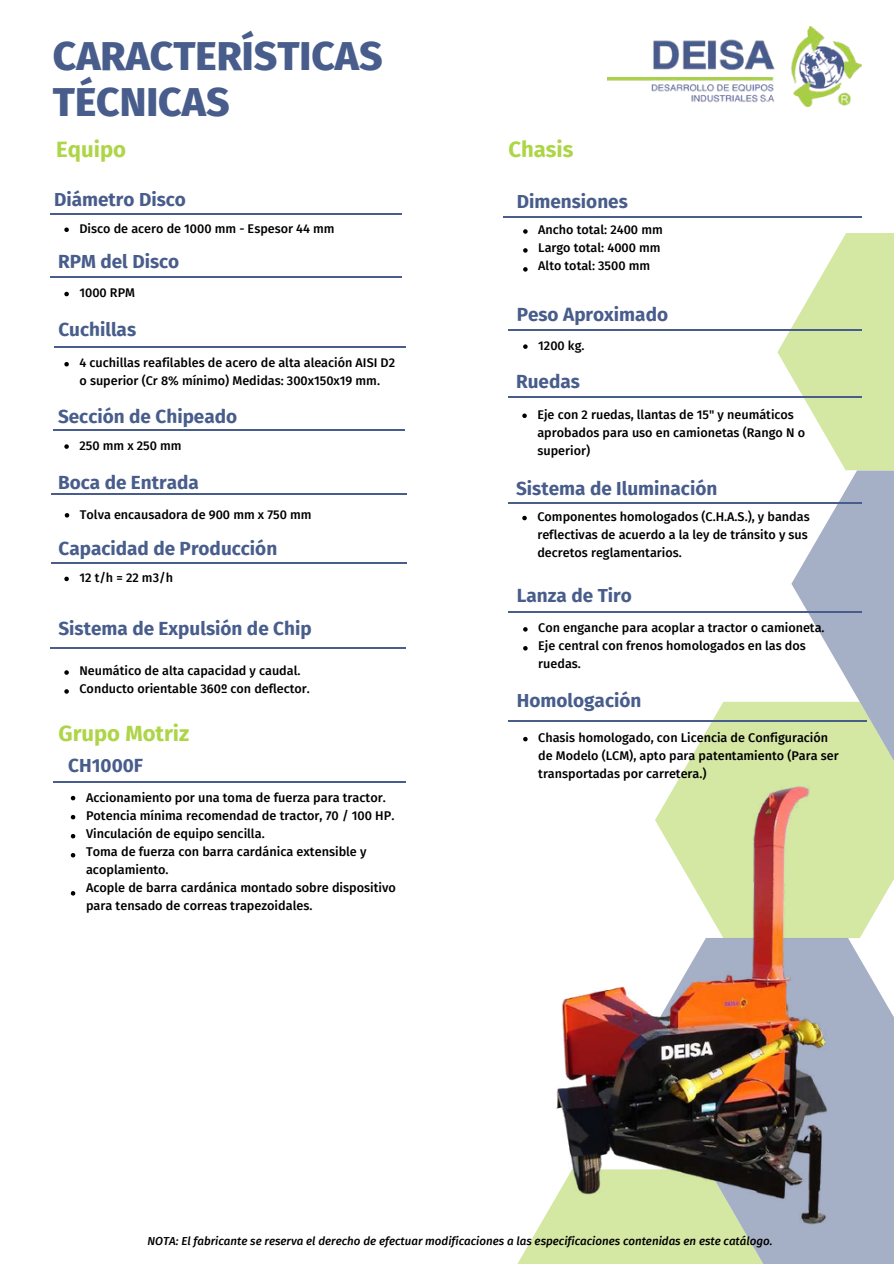
<style>
.page{position:relative;width:894px;height:1264px;background:#fff}
.page>*{position:absolute;margin:0;border:0;box-sizing:border-box;transform-origin:0 0}
.t1{font:800 40.5px/46.2px "Fira Sans";color:#485d8b}
.t2{font:700 22.05px "Fira Sans";color:#add547}
.t3{font:700 18.9px "Fira Sans";color:#485d8b}
.t4{font:500 12.75px/18px "Fira Sans";color:#000}
.t5{font:500 12.6px/18px "Fira Sans";color:#000}
.t6{font:italic 500 11.55px "Fira Sans";color:#000}
</style>
<div class="page">
<hr style="left:50px;top:213px;width:351px;height:1px;background:#485d8b">
<hr style="left:50px;top:276px;width:351px;height:2px;background:#485d8b">
<svg style="left:654px;top:701px;width:239px;height:226px;fill:#d4e7a3"></svg>
<svg style="left:777px;top:233px;width:116px;height:529px"></svg>
<svg style="left:518px;top:1237px;width:122px;height:26px"></svg>
<svg style="left:640px;top:969px;width:253px;height:294px;fill:#a5afc6"></svg>
<img style="left:607px;top:27px;width:254px;height:80px">
<hr style="left:50px;top:647px;width:355px;height:1px;background:#485d8b">
<hr style="left:51px;top:493px;width:355px;height:1px;background:#485d8b">
<hr style="left:51px;top:562px;width:355px;height:1px;background:#485d8b">
<hr style="left:53px;top:429px;width:351px;height:2px;background:#485d8b">
<hr style="left:53px;top:780px;width:353px;height:2px;background:#485d8b">
<hr style="left:54px;top:346px;width:351px;height:2px;background:#485d8b">
<svg style="left:64px;top:227px;width:5px;height:5px"></svg>
<svg style="left:64px;top:292px;width:5px;height:4px"></svg>
<svg style="left:64px;top:362px;width:5px;height:4px"></svg>
<svg style="left:64px;top:444px;width:5px;height:5px"></svg>
<svg style="left:64px;top:576px;width:5px;height:5px"></svg>
<svg style="left:64px;top:670px;width:5px;height:4px"></svg>
<svg style="left:64px;top:689px;width:5px;height:4px"></svg>
<svg style="left:65px;top:513px;width:4px;height:4px"></svg>
<svg style="left:71px;top:795px;width:4px;height:5px"></svg>
<svg style="left:71px;top:815px;width:4px;height:4px"></svg>
<svg style="left:71px;top:834px;width:4px;height:4px"></svg>
<svg style="left:71px;top:853px;width:4px;height:4px"></svg>
<svg style="left:71px;top:891px;width:4px;height:4px"></svg>
<hr style="left:503px;top:216px;width:358px;height:2px;background:#485d8b">
<hr style="left:507px;top:396px;width:354px;height:1px;background:#485d8b">
<hr style="left:507px;top:611px;width:354px;height:2px;background:#485d8b">
<hr style="left:508px;top:719px;width:358px;height:2px;background:#485d8b">
<hr style="left:508px;top:329px;width:353px;height:1px;background:#485d8b">
<hr style="left:508px;top:502px;width:353px;height:1px;background:#485d8b">
<svg style="left:522px;top:413px;width:4px;height:5px"></svg>
<svg style="left:522px;top:516px;width:4px;height:4px"></svg>
<svg style="left:523px;top:229px;width:4px;height:5px"></svg>
<svg style="left:523px;top:248px;width:4px;height:5px"></svg>
<svg style="left:523px;top:267px;width:4px;height:4px"></svg>
<svg style="left:523px;top:344px;width:4px;height:5px"></svg>
<svg style="left:523px;top:627px;width:4px;height:4px"></svg>
<svg style="left:523px;top:646px;width:4px;height:4px"></svg>
<svg style="left:523px;top:737px;width:4px;height:4px"></svg>
<img style="left:533px;top:762px;width:333px;height:482px">
<p class="t1" style="left:53px;top:33px;width:331px">CARACTERÍSTICAS<br>TÉCNICAS</p>
<p class="t2" style="left:56px;top:136px;width:71px">Equipo</p>
<p class="t2" style="left:508px;top:136px;width:67px">Chasis</p>
<p class="t3" style="left:54px;top:188px;width:133px">Diámetro Disco</p>
<p class="t5" style="left:79px;top:220px;width:257px">Disco de acero de 1000 mm - Espesor 44 mm</p>
<p class="t3" style="left:58px;top:250px;width:123px">RPM del Disco</p>
<p class="t5" style="left:79px;top:284px;width:57px">1000 RPM</p>
<p class="t3" style="left:58px;top:318px;width:79px">Cuchillas</p>
<p class="t5" style="left:79px;top:354px;width:317px">4 cuchillas reafilables de acero de alta aleación AISI D2 o superior (Cr 8% mínimo) Medidas: 300x150x19 mm.</p>
<p class="t3" style="left:58px;top:405px;width:181px">Sección de Chipeado</p>
<p class="t5" style="left:79px;top:437px;width:104px">250 mm x 250 mm</p>
<p class="t3" style="left:58px;top:471px;width:142px">Boca de Entrada</p>
<p class="t5" style="left:80px;top:505px;width:233px">Tolva encausadora de 900 mm x 750 mm</p>
<p class="t3" style="left:58px;top:537px;width:220px">Capacidad de Producción</p>
<p class="t5" style="left:79px;top:569px;width:95px">12 t/h = 22 m3/h</p>
<p class="t3" style="left:58px;top:617px;width:255px">Sistema de Expulsión de Chip</p>
<p class="t5" style="left:79px;top:662px;width:232px">Neumático de alta capacidad y caudal.<br>Conducto orientable 360º con deflector.</p>
<p class="t2" style="left:58px;top:720px;width:132px">Grupo Motriz</p>
<p class="t3" style="left:68px;top:754px;width:76px">CH1000F</p>
<p class="t4" style="left:86px;top:788px;width:310px">Accionamiento por una toma de fuerza para tractor.<br>Potencia mínima recomendad de tractor, 70 / 100 HP.<br>Vinculación de equipo sencilla.</p>
<p class="t4" style="left:86px;top:842px;width:282px">Toma de fuerza con barra cardánica extensible y acoplamiento.</p>
<p class="t4" style="left:86px;top:878px;width:311px">Acople de barra cardánica montado sobre dispositivo para tensado de correas trapezoidales.</p>
<p class="t3" style="left:516px;top:191px;width:112px">Dimensiones</p>
<p class="t5" style="left:538px;top:221px;width:126px">Ancho total: 2400 mm<br>Largo total: 4000 mm<br>Alto total: 3500 mm</p>
<p class="t3" style="left:516px;top:303px;width:153px">Peso Aproximado</p>
<p class="t5" style="left:538px;top:337px;width:48px">1200 kg.</p>
<p class="t3" style="left:516px;top:370px;width:65px">Ruedas</p>
<p class="t5" style="left:537px;top:405px;width:269px">Eje con 2 ruedas, llantas de 15" y neumáticos aprobados para uso en camionetas (Rango N o superior)</p>
<p class="t3" style="left:516px;top:477px;width:203px">Sistema de Iluminación</p>
<p class="t5" style="left:537px;top:507px;width:274px">Componentes homologados (C.H.A.S.), y bandas reflectivas de acuerdo a la ley de tránsito y sus decretos reglamentarios.</p>
<p class="t3" style="left:516px;top:584px;width:116px">Lanza de Tiro</p>
<p class="t5" style="left:538px;top:619px;width:288px">Con enganche para acoplar a tractor o camioneta.<br>Eje central con frenos homologados en las dos ruedas.</p>
<p class="t3" style="left:516px;top:689px;width:126px">Homologación</p>
<p class="t5" style="left:538px;top:728px;width:302px">Chasis homologado, con Licencia de Configuración de Modelo (LCM), apto para patentamiento (Para ser transportadas por carretera.)</p>
<p class="t6" style="left:147px;top:1234px;width:626px">NOTA: El fabricante se reserva el derecho de efectuar modificaciones a las especificaciones contenidas en este catálogo.</p>
</div>
